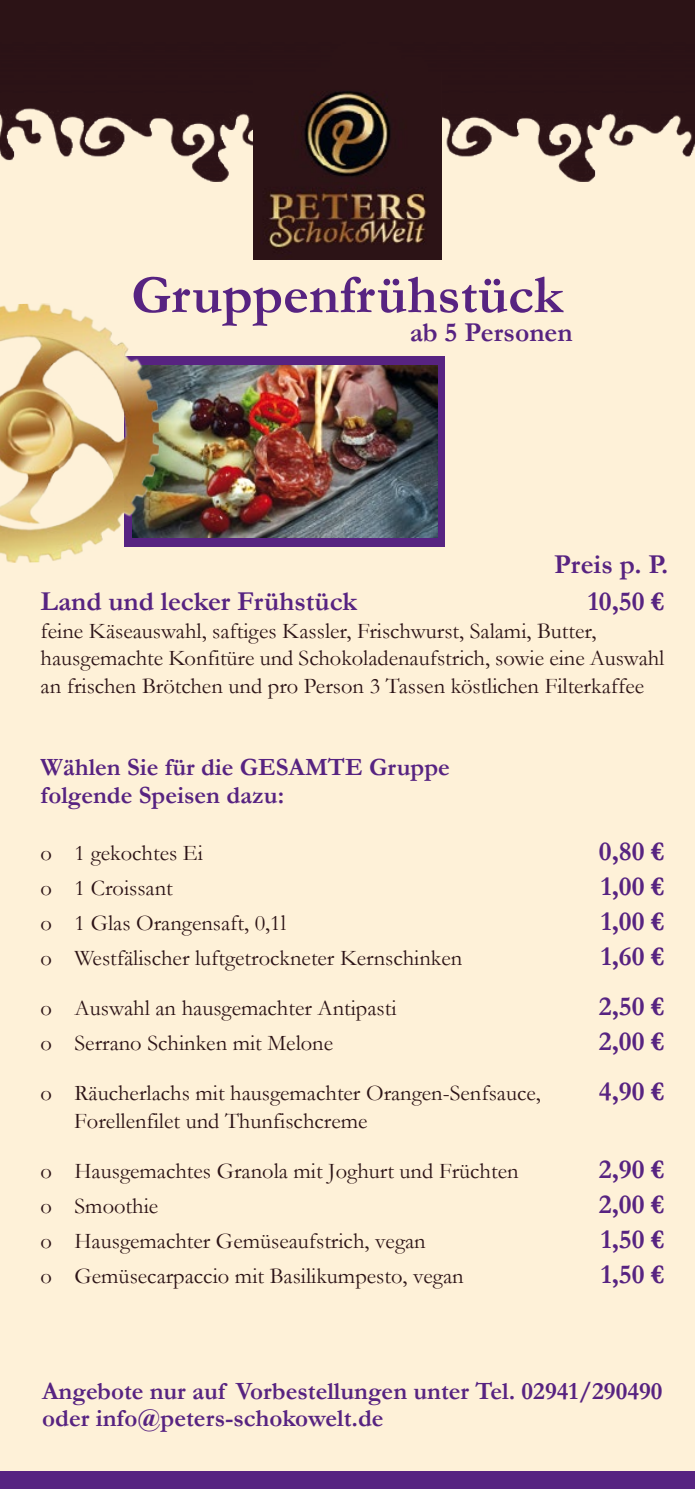
<style>
.page{position:relative;width:695px;height:1489px;background:#fff}
.page>*{position:absolute;margin:0;border:0;box-sizing:border-box;transform-origin:0 0}
.t1{font:700 55px "Garamond";color:#572381}
.t2{font:700 27.5px/35px "Garamond";color:#572381;text-align:justify}
.t3{font:700 25px/27.5px "Garamond";color:#572381}
.t4{font:22.5px/35px "Garamond";color:#2c1316}
</style>
<div class="page">
<div style="left:0;top:0;width:694px;height:1488px;background:#fef1d8"></div>
<div style="left:0;top:0;width:694px;height:106px;background:#2c1316"></div>
<img style="left:0;top:106px;width:694px;height:75px">
<img style="left:253px;top:91px;width:188px;height:169px">
<div style="left:125px;top:356px;width:320px;height:191px;background:#572381"></div>
<img style="left:161px;top:366px;width:276px;height:171px">
<img style="left:0;top:303px;width:161px;height:260px">
<div style="left:0;top:1471px;width:694px;height:17px;background:#572381"></div>
<h1 class="t1" style="left:131px;top:262px;width:433px">Gruppenfrühstück</h1>
<p class="t2" style="left:410px;top:314px;width:164px">ab 5 Personen</p>
<p class="t2" style="left:554px;top:547px;width:116px">Preis p. P.</p>
<p class="t2" style="left:41px;top:583px;width:318px">Land und lecker Frühstück</p>
<p class="t2" style="left:587px;top:583px;width:78px">10,50 €</p>
<p class="t4" style="left:41px;top:616px;width:625px;line-height:27.5px">feine Käseauswahl, saftiges Kassler, Frischwurst, Salami, Butter, hausgemachte Konfitüre und Schokoladenaufstrich, sowie eine Auswahl an frischen Brötchen und pro Person 3 Tassen köstlichen Filterkaffee</p>
<p class="t3" style="left:41px;top:753px;width:411px">Wählen Sie für die GESAMTE Gruppe folgende Speisen dazu:</p>
<p class="t4" style="left:41px;top:835px;width:423px">o 1 gekochtes Ei<br>o 1 Croissant<br>o 1 Glas Orangensaft, 0,1l<br>o Westfälischer luftgetrockneter Kernschinken</p>
<p class="t4" style="left:41px;top:990px;width:357px">o Auswahl an hausgemachter Antipasti o Serrano Schinken mit Melone</p>
<p class="t4" style="left:74px;top:1079px;width:468px;line-height:27.5px;text-indent:-34px">o Räucherlachs mit hausgemachter Orangen-Senfsauce,<br>Forellenfilet und Thunfischcreme</p>
<p class="t4" style="left:41px;top:1153px;width:479px">o Hausgemachtes Granola mit Joghurt und Früchten o Smoothie<br>o Hausgemachter Gemüseaufstrich, vegan<br>o Gemüsecarpaccio mit Basilikumpesto, vegan</p>
<p class="t2" style="left:598px;top:833px;width:67px">0,80 € 1,00 € 1,00 € 1,60 €</p>
<p class="t2" style="left:598px;top:988px;width:67px">2,50 €<br>2,00 €</p>
<p class="t2" style="left:598px;top:1073px;width:67px">4,90 €</p>
<p class="t2" style="left:598px;top:1151px;width:67px">2,90 € 2,00 € 1,50 €</p>
<p class="t2" style="left:600px;top:1256px;width:65px">1,50 €</p>
<p class="t3" style="left:42px;top:1376px;width:621px">Angebote nur auf Vorbestellungen unter Tel. 02941/290490 oder info@peters-schokowelt.de</p>
</div>
